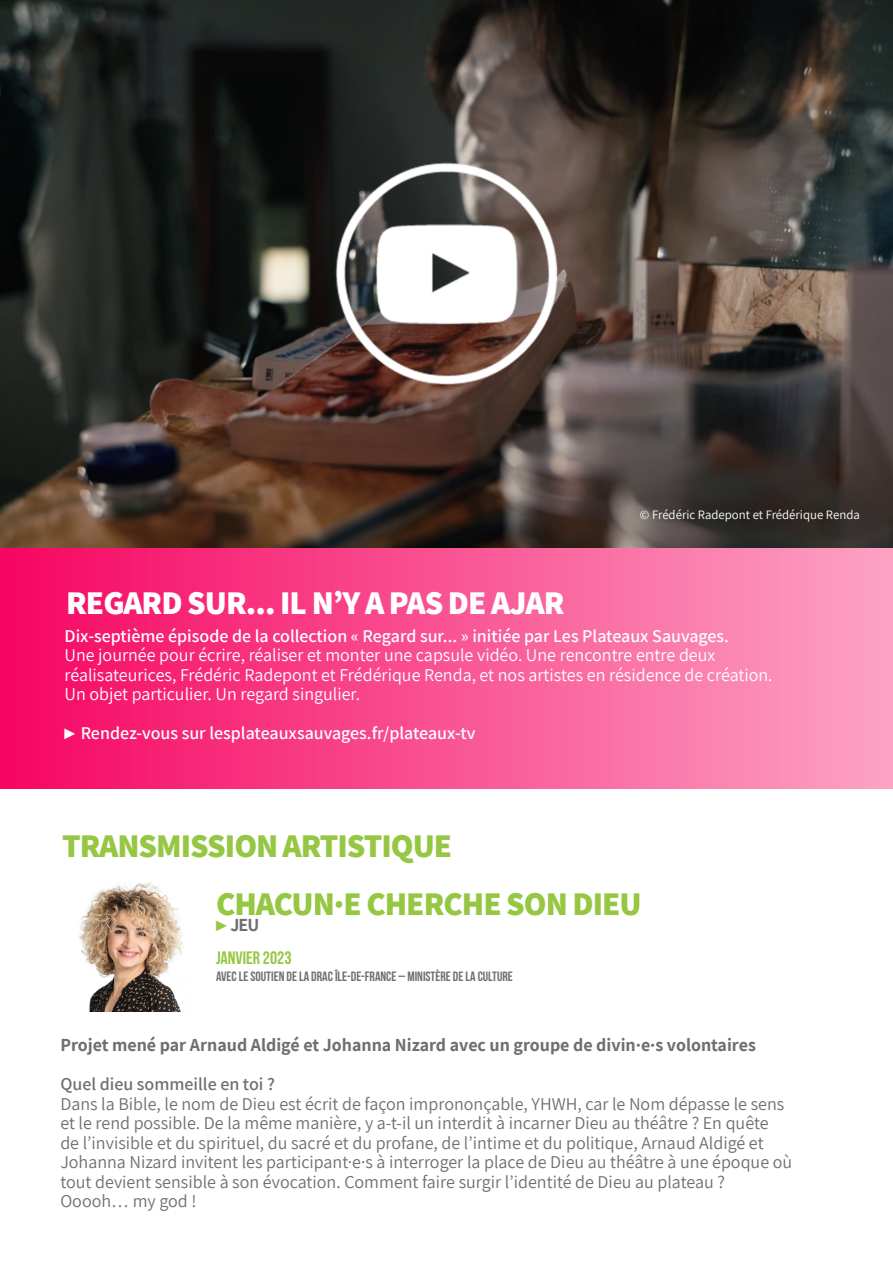
<style>
.page{position:relative;width:893px;height:1263px;background:#fff}
.page>*{position:absolute;margin:0;border:0;box-sizing:border-box;transform-origin:0 0}
.t1{font:800 33px/57.4px "Assistant";letter-spacing:-.03em;color:#96c743}
.t2{font:800 33px "Assistant";letter-spacing:-.03em;color:#fff}
.t3{font:18px/19.5px "Assistant";color:#706f6f}
.t4{font:18px/19.5px "Assistant";color:#fff}
.t5{font:600 18px "Assistant";color:#fff}
.t6{font:700 18px "Assistant";color:#706f6f}
.t7{font:600 18px "Assistant";color:#706f6f}
.t8{font:18px "Bebas Neue";color:#96c743}
.t9{font:13.5px "Bebas Neue";color:#706f6f}
.t10{font:12.75px "Assistant";color:#fff}
.s1{font-family:"Andale Mono";font-weight:400}
.s2{font-family:"Andale Mono";font-weight:400;color:#96c743}
</style>
<div class="page">
<div style="left:0;top:545px;width:893px;height:244px;background:linear-gradient(to right,#f50561,#faa2c3)"></div>
<img style="left:0;top:0;width:893px;height:547px">
<img style="left:77px;top:881px;width:107px;height:131px">
<p class="t10" style="left:640px;top:506px;width:221px">© Frédéric Radepont et Frédérique Renda</p>
<h1 class="t2" style="left:66px;top:580px;width:500px">REGARD SUR... IL N’Y A PAS DE AJAR</h1>
<p class="t5" style="left:64px;top:623px;width:666px">Dix-septième épisode de la collection « Regard sur... » initiée par Les Plateaux Sauvages.</p>
<p class="t4" style="left:64px;top:645px;width:710px">Une journée pour écrire, réaliser et monter une capsule vidéo. Une rencontre entre deux réalisateurices, Frédéric Radepont et Frédérique Renda, et nos artistes en résidence de création.<br>Un objet particulier. Un regard singulier.</p>
<p class="t5" style="left:64px;top:721px;width:413px"><span class="s1">►</span> Rendez-vous sur lesplateauxsauvages.fr/plateaux-tv</p>
<h1 class="t1" style="left:216px;top:816px;width:427px;text-indent:-154px">TRANSMISSION ARTISTIQUE<br>CHACUN·E CHERCHE SON DIEU</h1>
<p class="t6" style="left:216px;top:913px;width:45px"><span class="s2">►</span> JEU</p>
<p class="t8" style="left:216px;top:948px;width:77px">JANVIER 2023</p>
<p class="t9" style="left:216px;top:968px;width:298px">AVEC LE SOUTIEN DE LA DRAC ÎLE-DE-FRANCE – MINISTÈRE DE LA CULTURE</p>
<p class="t6" style="left:60px;top:1033px;width:697px">Projet mené par Arnaud Aldigé et Johanna Nizard avec un groupe de divin·e·s volontaires</p>
<p class="t7" style="left:60px;top:1072px;width:216px">Quel dieu sommeille en toi ?</p>
<p class="t3" style="left:60px;top:1093px;width:733px">Dans la Bible, le nom de Dieu est écrit de façon imprononçable, YHWH, car le Nom dépasse le sens et le rend possible. De la même manière, y a-t-il un interdit à incarner Dieu au théâtre ? En quête<br>de l’invisible et du spirituel, du sacré et du profane, de l’intime et du politique, Arnaud Aldigé et Johanna Nizard invitent les participant·e·s à interroger la place de Dieu au théâtre à une époque où tout devient sensible à son évocation. Comment faire surgir l’identité de Dieu au plateau ?<br>Ooooh… my god !</p>
</div>
